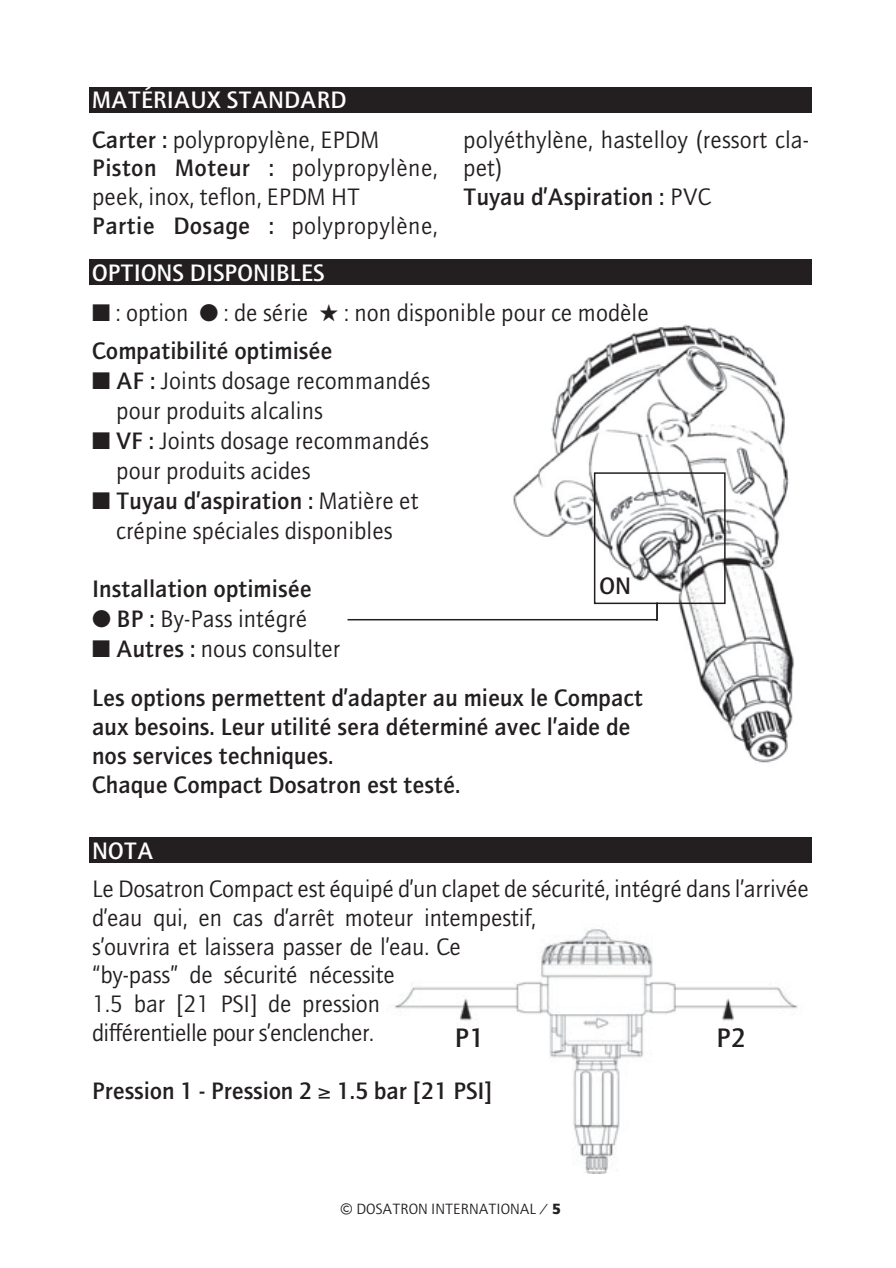
<style>
.page{position:relative;width:896px;height:1268px;background:#fff}
.page>*{position:absolute;margin:0;border:0;box-sizing:border-box;transform-origin:0 0}
.t1{font:500 27px "AT Quay Sans";color:#231f20}
.t2{font:24px/28.8px "AT Quay Sans";color:#231f20}
.t3{font:500 24px/28.8px "AT Quay Sans";color:#231f20}
.t4{font:500 24px "AT Quay Sans";color:#fff}
.t5{font:15px "AT Quay Sans";color:#231f20}
.s1{font-weight:500}
.s2{font-size:24px}
.s3{font-weight:900}
</style>
<div class="page">
<img style="left:538px;top:324px;width:256px;height:439px">
<svg style="left:347px;top:471px;width:379px;height:151px"></svg>
<img style="left:394px;top:929px;width:404px;height:244px">
<div style="left:89px;top:87px;width:723px;height:25px;background:#231f20"></div>
<div style="left:89px;top:259px;width:723px;height:26px;background:#231f20"></div>
<div style="left:89px;top:837px;width:723px;height:26px;background:#231f20"></div>
<svg style="left:656px;top:602px;width:2px;height:17px"></svg>
<p class="t4" style="left:92px;top:88px;width:256px">MATÉRIAUX STANDARD</p>
<p class="t2" style="left:92px;top:126px;width:347px"><span class="s1">Carter :</span> polypropylène, EPDM<br><span class="s1">Piston Moteur :</span> polypropylène, peek, inox, teflon, EPDM HT<br><span class="s1">Partie Dosage :</span> polypropylène,</p>
<p class="t2" style="left:463px;top:126px;width:347px">polyéthylène, hastelloy (ressort cla&shy;pet)<br><span class="s1">Tuyau d’Aspiration :</span> PVC</p>
<p class="t4" style="left:92px;top:260px;width:234px">OPTIONS DISPONIBLES</p>
<p class="t2" style="left:92px;top:300px;width:558px">■ : option ● : de série ★ : non disponible pour ce modèle</p>
<p class="t3" style="left:92px;top:338px;width:242px">Compatibilité optimisée</p>
<p class="t2" style="left:116px;top:367px;width:315px;line-height:30px;text-indent:-24px">■ <span class="s1">AF :</span> Joints dosage recommandés pour produits alcalins</p>
<p class="t2" style="left:116px;top:427px;width:314px;line-height:30px;text-indent:-24px">■ <span class="s1">VF :</span> Joints dosage recommandés pour produits acides</p>
<p class="t2" style="left:92px;top:487px;width:328px;line-height:30px;text-align:center">■ <span class="s1">Tuyau d’aspiration :</span> Matière et crépine spéciales disponibles</p>
<p class="t3" style="left:92px;top:575px;width:221px">Installation optimisée</p>
<p class="t2" style="left:92px;top:605px;width:217px">● <span class="s1">BP :</span> By-Pass intégré</p>
<p class="t2" style="left:92px;top:635px;width:250px">■ <span class="s1">Autres :</span> nous consulter</p>
<p class="t3" style="left:600px;top:572px;width:33px">ON</p>
<p class="t3" style="left:92px;top:685px;width:552px">Les options permettent d’adapter au mieux le Compact aux besoins. Leur utilité sera déterminé avec l’aide de nos services techniques.<br>Chaque Compact Dosatron est testé.</p>
<p class="t4" style="left:92px;top:839px;width:63px">NOTA</p>
<p class="t2" style="left:92px;top:875px;width:718px">Le Dosatron Compact est équipé d’un clapet de sécurité, intégré dans l’arrivée d’eau qui, en cas d’arrêt moteur intempestif,<br>s’ouvrira et laissera passer de l’eau. Ce<br>“by-pass” de sécurité nécessite<br>1.5 bar [21 PSI] de pression<br>différentielle pour s’enclencher.</p>
<p class="t3" style="left:92px;top:1077px;width:402px">Pression 1 - Pression 2 1.5 bar [21 PSI]</p>
<p class="t1" style="left:455px;top:1025px;width:31px">P1</p>
<p class="t1" style="left:716px;top:1025px;width:31px">P2</p>
<p class="t5" style="left:340px;top:1201px;width:223px"><span class="s2">©</span> DOSATRON INTERNATIONAL / <span class="s3">5</span></p>
</div>
